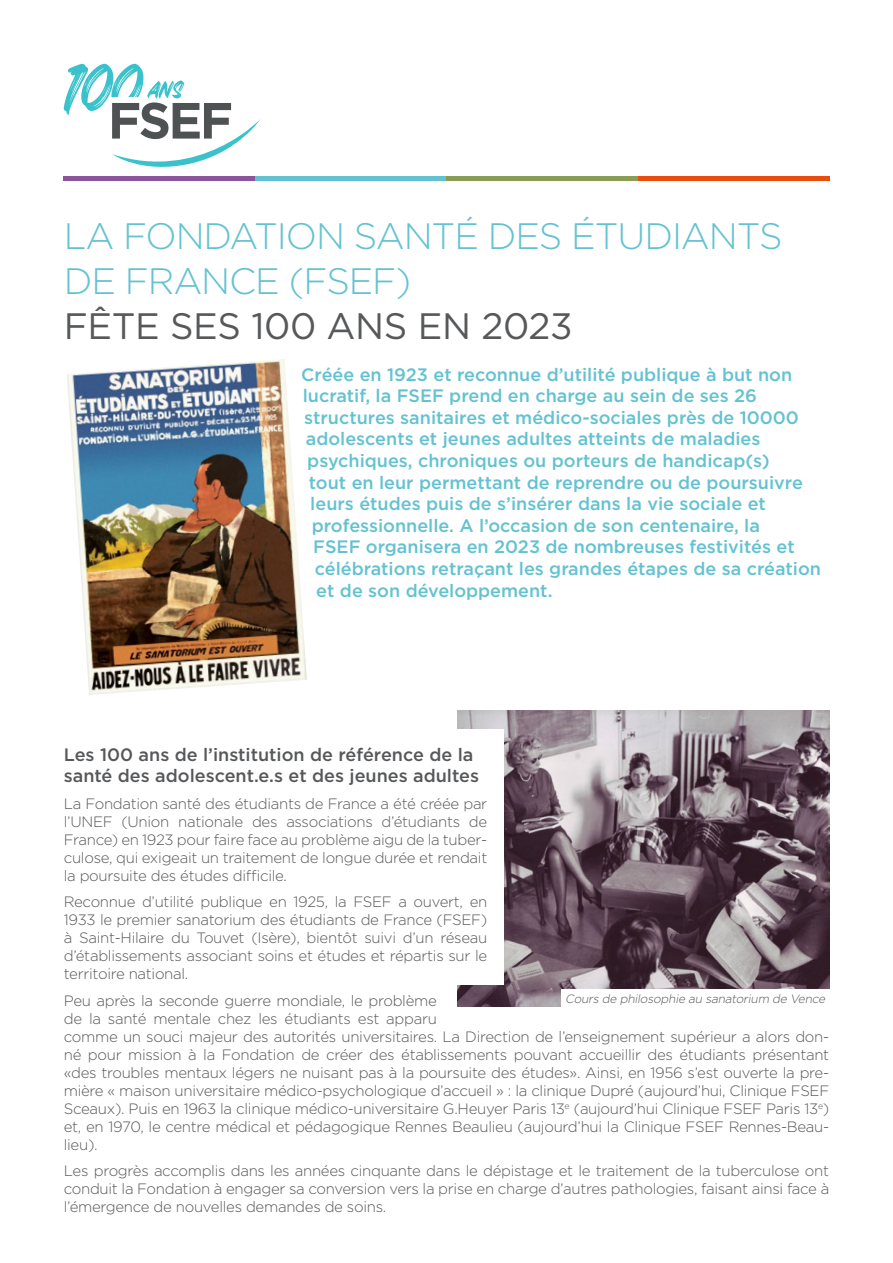
<style>
.page{position:relative;width:893px;height:1263px;background:#fff}
.page>*{position:absolute;margin:0;border:0;box-sizing:border-box;transform-origin:0 0}
.t1{font:300 36.75px/45px "Gotham";letter-spacing:-.03em;color:#63c2d1}
.t2{font:36.75px "Gotham";letter-spacing:-.01em;color:#57585a}
.t3{font:500 18px "Gotham";color:#63c2d1}
.t4{font:500 18px/21.6px "Gotham";color:#57585a}
.t5{font:300 15px/18px "Gotham";letter-spacing:-.02em;color:#57585a;text-align:justify}
.t6{font:italic 300 12px "Gotham";color:#57585a}
</style>
<div class="page">
<img style="left:457px;top:710px;width:372px;height:297px">
<div style="left:307px;top:729px;width:196px;height:256px;background:#fff"></div>
<div style="left:64px;top:176px;width:191px;height:5px;background:#8c549c"></div>
<div style="left:255px;top:176px;width:191px;height:5px;background:#63c2d1"></div>
<div style="left:446px;top:176px;width:192px;height:5px;background:#879e54"></div>
<div style="left:638px;top:176px;width:191px;height:5px;background:#e84f0f"></div>
<img style="left:67px;top:359px;width:240px;height:336px">
<svg style="left:64px;top:64px;width:197px;height:103px"></svg>
<div style="left:561px;top:989px;width:268px;height:18px;background:#fff"></div>
<p class="t1" style="left:64px;top:213px;width:720px">LA FONDATION SANTÉ DES ÉTUDIANTS<br>DE FRANCE (FSEF)</p>
<p class="t2" style="left:64px;top:303px;width:510px">FÊTE SES 100 ANS EN 2023</p>
<p class="t3" style="left:301px;top:362px;width:492px">Créée en 1923 et reconnue d’utilité publique à but non</p>
<p class="t3" style="left:303px;top:384px;width:456px">lucratif, la FSEF prend en charge au sein de ses 26</p>
<p class="t3" style="left:304px;top:406px;width:496px">structures sanitaires et médico-sociales près de 10000</p>
<p class="t3" style="left:306px;top:427px;width:456px">adolescents et jeunes adultes atteints de maladies</p>
<p class="t3" style="left:307px;top:449px;width:464px">psychiques, chroniques ou porteurs de handicap(s)</p>
<p class="t3" style="left:309px;top:470px;width:496px">tout en leur permettant de reprendre ou de poursuivre</p>
<p class="t3" style="left:310px;top:492px;width:457px">leurs études puis de s’insérer dans la vie sociale et</p>
<p class="t3" style="left:312px;top:514px;width:450px">professionnelle. A l’occasion de son centenaire, la</p>
<p class="t3" style="left:313px;top:535px;width:483px">FSEF organisera en 2023 de nombreuses festivités et</p>
<p class="t3" style="left:315px;top:557px;width:508px">célébrations retraçant les grandes étapes de sa création</p>
<p class="t3" style="left:316px;top:578px;width:238px">et de son développement.</p>
<p class="t4" style="left:64px;top:743px;width:417px">Les 100 ans de l’institution de référence de la santé des adolescent.e.s et des jeunes adultes</p>
<p class="t5" style="left:64px;top:794px;width:425px">La Fondation santé des étudiants de France a été créée par l’UNEF (Union nationale des associations d’étudiants de France) en 1923 pour faire face au problème aigu de la tuber&shy;culose, qui exigeait un traitement de longue durée et rendait la poursuite des études difficile.</p>
<p class="t5" style="left:64px;top:893px;width:425px">Reconnue d’utilité publique en 1925, la FSEF a ouvert, en 1933 le premier sanatorium des étudiants de France (FSEF) à Saint-Hilaire du Touvet (Isère), bientôt suivi d’un réseau d’établissements associant soins et études et répartis sur le territoire national.</p>
<p class="t5" style="left:64px;top:991px;width:767px;text-align:left">Peu après la seconde guerre mondiale, le problème<br>de la santé mentale chez les étudiants est apparu<br>comme un souci majeur des autorités universitaires. La Direction de l’enseignement supérieur a alors don&shy;né pour mission à la Fondation de créer des établissements pouvant accueillir des étudiants présentant «des troubles mentaux légers ne nuisant pas à la poursuite des études». Ainsi, en 1956 s’est ouverte la pre&shy;mière « maison universitaire médico-psychologique d’accueil » : la clinique Dupré (aujourd’hui, Clinique FSEF Sceaux). Puis en 1963 la clinique médico-universitaire G.Heuyer Paris 13<sup>e</sup> (aujourd’hui Clinique FSEF Paris 13<sup>e</sup>) et, en 1970, le centre médical et pédagogique Rennes Beaulieu (aujourd’hui la Clinique FSEF Rennes-Beau&shy;lieu).</p>
<p class="t5" style="left:64px;top:1162px;width:767px">Les progrès accomplis dans les années cinquante dans le dépistage et le traitement de la tuberculose ont conduit la Fondation à engager sa conversion vers la prise en charge d’autres pathologies, faisant ainsi face à l’émergence de nouvelles demandes de soins.</p>
<p class="t6" style="left:565px;top:991px;width:264px">Cours de philosophie au sanatorium de Vence</p>
</div>
